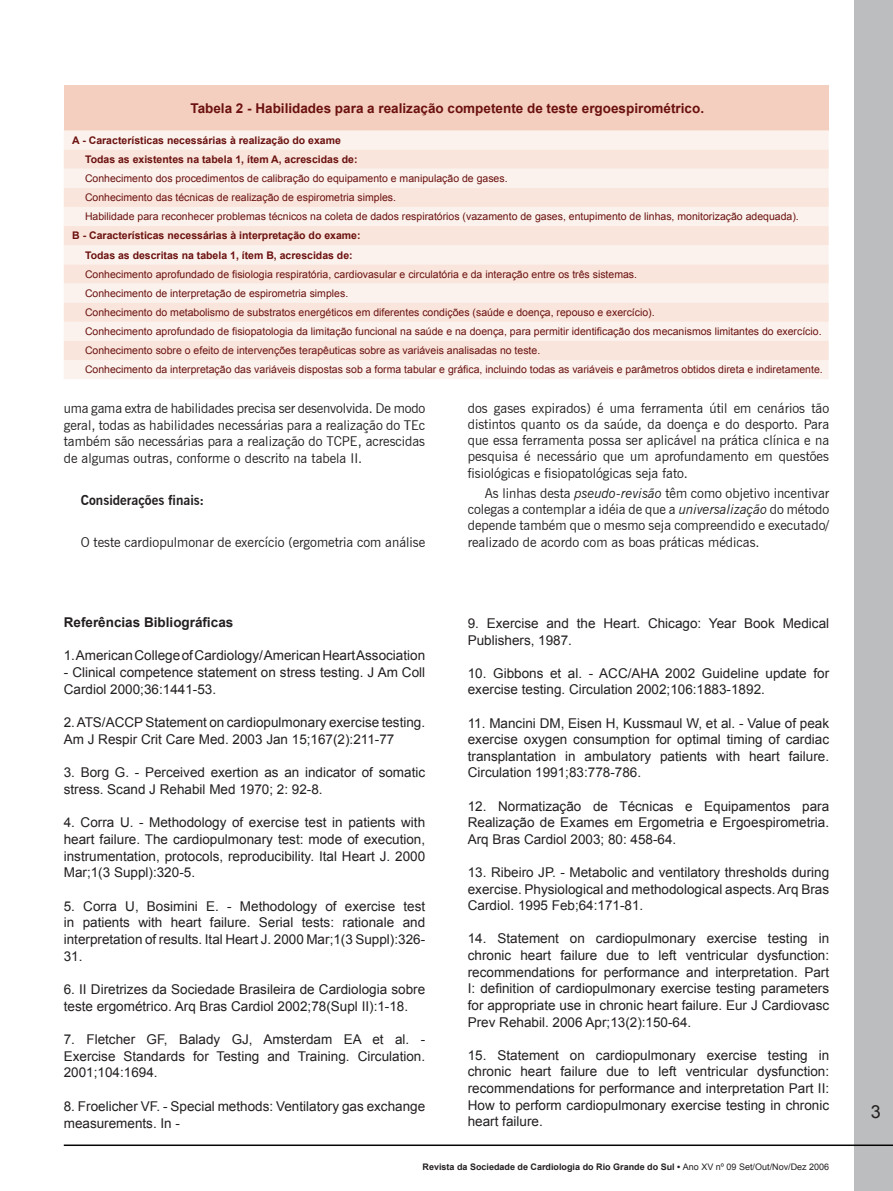
<style>
.page{position:relative;width:893px;height:1191px;background:#fff}
.page>*{position:absolute;margin:0;border:0;box-sizing:border-box;transform-origin:0 0}
.t1{font:13.5px/16.6px "Arial";color:#231f20;text-align:justify}
.t2{font:13.5px/16.2px "News Gothic BT";color:#231f20;text-align:justify}
.t3{font:700 13.5px "Arial";color:#6b110f}
.t4{font:700 13.5px "Arial";color:#231f20}
.t5{font:700 13.5px "News Gothic BT";color:#231f20}
.t6{font:10.5px/19.2px "Arial";color:#6b110f}
.t7{font:700 10.5px/19.2px "Arial";color:#6b110f}
.t8{font:700 9px "Arial";color:#231f20}
.s1{font-style:italic}
.s2{font-weight:400}
</style>
<div class="page">
<div style="left:855px;top:0;width:38px;height:1191px;background:#bcbdbe"></div>
<hr style="left:64px;top:1144px;width:829px;height:2px;background:#040503">
<div style="left:64px;top:85px;width:765px;height:45px;background:#f4cfc0"></div>
<div style="left:64px;top:130px;width:765px;height:249px;background:#fbf2ed"></div>
<svg style="left:64px;top:149px;width:765px;height:211px;background:#f9ebe3"></svg>
<p class="t3" style="left:190px;top:99px;width:515px">Tabela 2 - Habilidades para a realização competente de teste ergoespirométrico.</p>
<p class="t7" style="left:85px;top:131px;width:274px;text-indent:-13px">A - Características necessárias à realização do exame<br>Todas as existentes na tabela 1, ítem A, acrescidas de:</p>
<p class="t6" style="left:85px;top:169px;width:715px">Conhecimento dos procedimentos de calibração do equipamento e manipulação de gases.<br>Conhecimento das técnicas de realização de espirometria simples.<br>Habilidade para reconhecer problemas técnicos na coleta de dados respiratórios (vazamento de gases, entupimento de linhas, monitorização adequada).</p>
<p class="t7" style="left:72px;top:226px;width:290px;text-align:center">B - Características necessárias à interpretação do exame:<br>Todas as descritas na tabela 1, ítem B, acrescidas de:</p>
<p class="t6" style="left:85px;top:264px;width:739px">Conhecimento aprofundado de fisiologia respiratória, cardiovasular e circulatória e da interação entre os três sistemas.<br>Conhecimento de interpretação de espirometria simples.<br>Conhecimento do metabolismo de substratos energéticos em diferentes condições (saúde e doença, repouso e exercício).<br>Conhecimento aprofundado de fisiopatologia da limitação funcional na saúde e na doença, para permitir identificação dos mecanismos limitantes do exercício.<br>Conhecimento sobre o efeito de intervenções terapêuticas sobre as variáveis analisadas no teste.<br>Conhecimento da interpretação das variáveis dispostas sob a forma tabular e gráfica, incluindo todas as variáveis e parâmetros obtidos direta e indiretamente.</p>
<p class="t2" style="left:64px;top:400px;width:363px;line-height:16.6px">uma gama extra de habilidades precisa ser desenvolvida. De modo geral, todas as habilidades necessárias para a realização do TEc também são necessárias para a realização do TCPE, acrescidas de algumas outras, conforme o descrito na tabela II.</p>
<p class="t5" style="left:81px;top:492px;width:125px">Considerações finais:</p>
<p class="t2" style="left:81px;top:533px;width:346px">O teste cardiopulmonar de exercício (ergometria com análise</p>
<p class="t2" style="left:468px;top:400px;width:363px">dos gases expirados) é uma ferramenta útil em cenários tão distintos quanto os da saúde, da doença e do desporto. Para que essa ferramenta possa ser aplicável na prática clínica e na pesquisa é necessário que um aprofundamento em questões fisiológicas e fisiopatológicas seja fato.</p>
<p class="t2" style="left:468px;top:485px;width:363px;text-indent:17px">As linhas desta <span class="s1">pseudo-revisão</span> têm como objetivo incentivar colegas a contemplar a idéia de que a <span class="s1">universalização</span> do método depende também que o mesmo seja compreendido e executado/ realizado de acordo com as boas práticas médicas.</p>
<p class="t4" style="left:64px;top:613px;width:171px">Referências Bibliográficas</p>
<p class="t1" style="left:64px;top:647px;width:363px">1. American College of Cardiology/ American Heart Association</p>
<p class="t1" style="left:64px;top:664px;width:363px">- Clinical competence statement on stress testing. J Am Coll<br>Cardiol 2000;36:1 441 -53.</p>
<p class="t1" style="left:64px;top:714px;width:363px">2. ATS/ACCP Statement on cardiopulmonary exercise testing.<br>Am J Respir Crit Care Med. 2003 Jan 1 5;1 67(2):211 -77</p>
<p class="t1" style="left:64px;top:764px;width:363px">3. Borg G. - Perceived exertion as an indicator of somatic stress. Scand J Rehabil Med 1 970; 2: 92-8.</p>
<p class="t1" style="left:64px;top:814px;width:363px">4. Corra U. - Methodology of exercise test in patients with heart failure. The cardiopulmonary test: mode of execution, instrumentation, protocols, reproducibility. Ital Heart J. 2000<br>Mar;1 (3 Suppl):320-5.</p>
<p class="t1" style="left:64px;top:897px;width:363px">5. Corra U, Bosimini E. - Methodology of exercise test in patients with heart failure. Serial tests: rationale and interpretation of results. Ital Heart J. 2000 Mar;1(3 Suppl):326- 31.</p>
<p class="t1" style="left:64px;top:981px;width:363px">6. II Diretrizes da Sociedade Brasileira de Cardiologia sobre teste ergométrico. Arq Bras Cardiol 2002;78(Supl II):1-18.</p>
<p class="t1" style="left:64px;top:1031px;width:363px">7. Fletcher GF, Balady GJ, Amsterdam EA et al. - Exercise Standards for Testing and Training. Circulation.<br>2001 ;1 04:1 694.</p>
<p class="t1" style="left:64px;top:1098px;width:363px">8. Froelicher VF. - Special methods: Ventilatory gas exchange measurements. I n -</p>
<p class="t1" style="left:468px;top:615px;width:363px">9. Exercise and the Heart. Chicago: Year Book Medical<br>Publishers, 1 987.</p>
<p class="t1" style="left:468px;top:665px;width:363px">10. Gibbons et al. - ACC/AHA 2002 Guideline update for exercise testing. Circulation 2002;1 06:1 883-1 892.</p>
<p class="t1" style="left:468px;top:714px;width:363px">11. Mancini DM, Eisen H, Kussmaul W, et al. - Value of peak exercise oxygen consumption for optimal timing of cardiac transplantation in ambulatory patients with heart failure.<br>Circulation 1 991 ;83:778-786.</p>
<p class="t1" style="left:468px;top:797px;width:363px">12. Normatização de Técnicas e Equipamentos para Realização de Exames em Ergometria e Ergoespirometria.<br>Arq Bras Cardiol 2003; 80: 458-64.</p>
<p class="t1" style="left:468px;top:864px;width:363px">13. Ribeiro JP. - Metabolic and ventilatory thresholds during exercise. Physiological and methodological aspects. Arq Bras Cardiol. 1 995 Feb;64:1 71 -81 .</p>
<p class="t1" style="left:468px;top:930px;width:363px">14. Statement on cardiopulmonary exercise testing in chronic heart failure due to left ventricular dysfunction: recommendations for performance and interpretation. Part I: definition of cardiopulmonary exercise testing parameters for appropriate use in chronic heart failure. Eur J Cardiovasc Prev Rehabil. 2006 Apr;1 3(2):1 50-64.</p>
<p class="t1" style="left:468px;top:1046px;width:363px">15. Statement on cardiopulmonary exercise testing in chronic heart failure due to left ventricular dysfunction: recommendations for performance and interpretation Part II:<br>How to perform cardiopulmonary exercise testing in chronic heart failure.</p>
<p class="t8" style="left:423px;top:1160px;width:408px">Revista da Sociedade de Cardiologia do Rio Grande do Sul • <span class="s2">Ano XV nº 09 Set/Out/Nov/Dez 2006</span></p>
</div>
